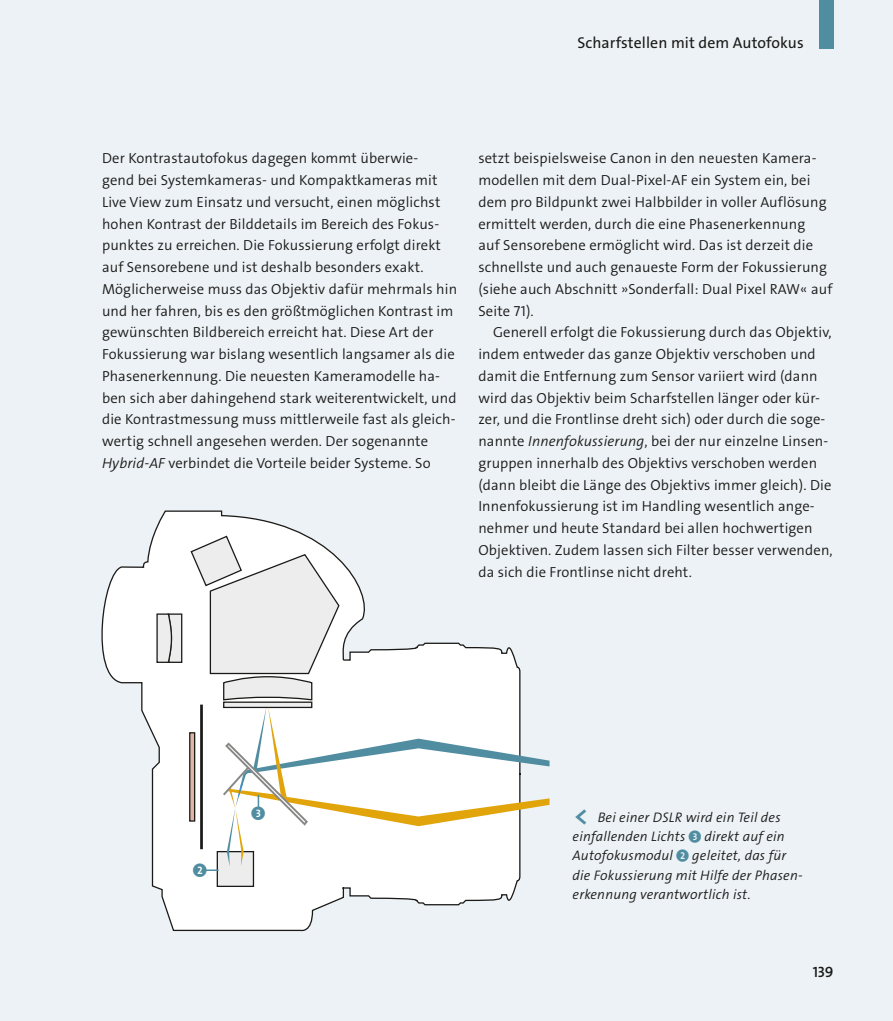
<style>
.page{position:relative;width:893px;height:1021px;background:#fff}
.page>*{position:absolute;margin:0;border:0;box-sizing:border-box;transform-origin:0 0}
.t1{font:16.5px "Galileo Callout TS";color:#518da1}
.t2{font:15.75px "The Sans Os F";letter-spacing:.005em;color:#1a1a18}
.t3{font:600 15px "The Sans Os F";color:#1a1a18}
.t4{font:300 14.7px/21.8px "The Sans Os F";letter-spacing:.01em;color:#1a1a18}
.t5{font:italic 300 13.8px/19px "The Sans Os F";letter-spacing:.015em;color:#1a1a18}
.s1{font-style:italic}
.s2{font-family:"Rheinwerk BU Pfeile";font-weight:400;font-style:normal;font-size:18px;color:#518da1}
.s3{font-family:"Galileo Callout TS";font-weight:400;font-style:normal;font-size:15px;color:#518da1}
</style>
<div class="page">
<div style="left:0;top:0;width:893px;height:1020px;background:#edf2f6"></div>
<svg style="left:101px;top:510px;width:420px;height:421px"></svg>
<div style="left:223px;top:701px;width:89px;height:7px;background:#ededed;border:1px solid #1a1a18"></div>
<hr style="left:200px;top:704px;width:3px;height:145px;background:#1a1a18">
<svg style="left:156px;top:613px;width:27px;height:50px"></svg>
<div style="left:190px;top:733px;width:5px;height:87px;background:#deb6a6"></div>
<div style="left:189px;top:732px;width:6px;height:89px;border:1px solid #1a1a18"></div>
<svg style="left:190px;top:534px;width:150px;height:167px"></svg>
<div style="left:217px;top:851px;width:36px;height:35px;background:#ededed"></div>
<div style="left:217px;top:851px;width:37px;height:36px;border:1px solid #1a1a18"></div>
<svg style="left:228px;top:706px;width:321px;height:160px;background:#f2f2ed"></svg>
<svg style="left:206px;top:869px;width:13px;height:2px"></svg>
<div style="left:194px;top:863px;width:12px;height:13px;background:#fff;border-radius:50%"></div>
<svg style="left:221px;top:741px;width:88px;height:86px;background:#eae9df"></svg>
<div style="left:252px;top:806px;width:13px;height:13px;background:#fff;border-radius:50%"></div>
<div style="left:819px;top:0;width:14px;height:49px;background:#518da1"></div>
<p class="t2" style="left:577px;top:32px;width:228px">Scharfstellen mit dem Autofokus</p>
<p class="t4" style="left:102px;top:147px;width:357px">Der Kontrastautofokus dagegen kommt überwie-<br>gend bei Systemkameras- und Kompaktkameras mit Live View zum Einsatz und versucht, einen möglichst hohen Kontrast der Bilddetails im Bereich des Fokus&shy;punktes zu erreichen. Die Fokussierung erfolgt direkt auf Sensorebene und ist deshalb besonders exakt.<br>Möglicherweise muss das Objektiv dafür mehrmals hin und her fahren, bis es den größtmöglichen Kontrast im gewünschten Bildbereich erreicht hat. Diese Art der Fokussierung war bislang wesentlich langsamer als die Phasenerkennung. Die neuesten Kameramodelle ha&shy;ben sich aber dahingehend stark weiterentwickelt, und die Kontrastmessung muss mittlerweile fast als gleich&shy;wertig schnell angesehen werden. Der sogenannte <span class="s1">Hybrid-AF</span> verbindet die Vorteile beider Systeme. So</p>
<p class="t4" style="left:478px;top:147px;width:356px">setzt beispielsweise Canon in den neuesten Kamera&shy;modellen mit dem Dual-Pixel-AF ein System ein, bei dem pro Bildpunkt zwei Halbbilder in voller Auflösung ermittelt werden, durch die eine Phasenerkennung<br>auf Sensorebene ermöglicht wird. Das ist derzeit die schnellste und auch genaueste Form der Fokussierung (siehe auch Abschnitt »Sonderfall: Dual Pixel RAW« auf Seite 71).</p>
<p class="t4" style="left:478px;top:321px;width:356px;text-indent:15px">Generell erfolgt die Fokussierung durch das Objektiv, indem entweder das ganze Objektiv verschoben und damit die Entfernung zum Sensor variiert wird (dann wird das Objektiv beim Scharfstellen länger oder kür&shy;zer, und die Frontlinse dreht sich) oder durch die soge&shy;nannte <span class="s1">Innenfokussierung</span>, bei der nur einzelne Linsen&shy;gruppen innerhalb des Objektivs verschoben werden (dann bleibt die Länge des Objektivs immer gleich). Die Innenfokussierung ist im Handling wesentlich ange&shy;nehmer und heute Standard bei allen hochwertigen Objektiven. Zudem lassen sich Filter besser verwenden, da sich die Frontlinse nicht dreht.</p>
<p class="t1" style="left:193px;top:861px;width:15px">2</p>
<p class="t1" style="left:252px;top:804px;width:15px">3</p>
<p class="t5" style="left:573px;top:808px;width:230px"><span class="s2">&lt;</span> Bei einer DSLR wird ein Teil des einfallenden Lichts <span class="s3">3</span> direkt auf ein Autofokusmodul <span class="s3">2</span> geleitet, das für die Fokussierung mit Hilfe der Phasen&shy;erkennung verantwortlich ist.</p>
<p class="t3" style="left:813px;top:962px;width:22px">139</p>
</div>
